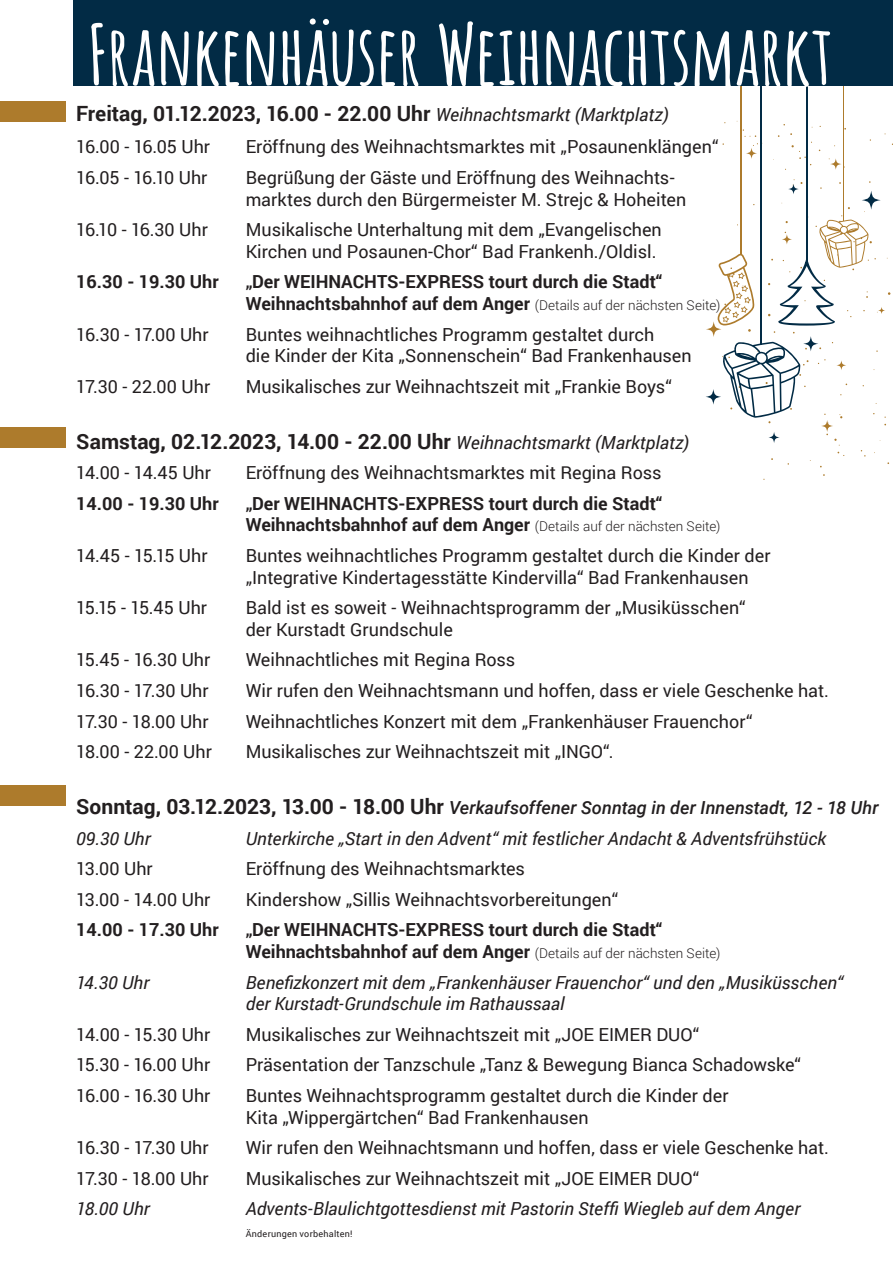
<style>
.page{position:relative;width:893px;height:1263px;background:#fff}
.page>*{position:absolute;margin:0;border:0;box-sizing:border-box;transform-origin:0 0}
.t1{font:700 82.35px "Amatic SC";letter-spacing:-.015em;color:#fff}
.t2{font:700 21px "Roboto";color:#231f20}
.t3{font:18px/21.6px "Roboto";color:#231f20}
.t4{font:700 18px/21.6px "Roboto";color:#231f20}
.t5{font:italic 18px/21.6px "Roboto";color:#231f20}
.t6{font:italic 500 18px/30.6px "Roboto";color:#231f20}
.t7{font:18px "Roboto";letter-spacing:-.04em;color:#231f20}
.t8{font:18px "Roboto";letter-spacing:-.035em;color:#231f20}
.t9{font:18px "Roboto";letter-spacing:-.045em;color:#231f20}
.t10{font:9px "Roboto";letter-spacing:.03em;color:#231f20}
.s1{font-weight:400;font-style:italic;font-size:18px}
.s2{font-weight:300;font-size:13.5px}
.s3{font-weight:700;font-style:normal;font-size:21px}
.s4{font-weight:400}
</style>
<div class="page">
<svg style="left:743px;top:129px;width:13px;height:8px"></svg>
<svg style="left:785px;top:142px;width:27px;height:28px"></svg>
<svg style="left:717px;top:254px;width:38px;height:78px"></svg>
<hr style="left:740px;top:63px;width:2px;height:192px;background:#ad7b2c">
<svg style="left:722px;top:342px;width:86px;height:81px"></svg>
<hr style="left:761px;top:85px;width:1px;height:259px;background:#022b45">
<hr style="left:843px;top:57px;width:1px;height:164px;background:#ad7b2c">
<svg style="left:768px;top:203px;width:110px;height:130px"></svg>
<hr style="left:806px;top:5px;width:1px;height:260px;background:#022b45">
<svg style="left:706px;top:321px;width:15px;height:16px"></svg>
<svg style="left:782px;top:234px;width:10px;height:10px"></svg>
<svg style="left:830px;top:158px;width:11px;height:12px"></svg>
<svg style="left:836px;top:360px;width:10px;height:10px"></svg>
<svg style="left:821px;top:420px;width:12px;height:12px"></svg>
<svg style="left:878px;top:307px;width:7px;height:7px"></svg>
<svg style="left:746px;top:148px;width:11px;height:11px"></svg>
<svg style="left:862px;top:191px;width:19px;height:19px"></svg>
<svg style="left:706px;top:389px;width:15px;height:16px"></svg>
<svg style="left:788px;top:184px;width:11px;height:10px"></svg>
<svg style="left:803px;top:336px;width:15px;height:15px"></svg>
<svg style="left:768px;top:432px;width:12px;height:11px"></svg>
<div style="left:73px;top:0;width:820px;height:85px;background:#022b45"></div>
<div style="left:0;top:102px;width:66px;height:20px;background:#ad7b2c"></div>
<div style="left:0;top:427px;width:66px;height:20px;background:#ad7b2c"></div>
<div style="left:0;top:786px;width:66px;height:20px;background:#ad7b2c"></div>
<h1 class="t1" style="left:87px;top:-8px;width:748px">Frankenhäuser Weihnachtsmarkt</h1>
<p class="t2" style="left:76px;top:99px;width:594px">Freitag, 01.12.2023, 16.00 - 22.00 Uhr <span class="s1">Weihnachtsmarkt (Marktplatz)</span></p>
<p class="t3" style="left:76px;top:135px;width:135px">16.00 - 16.05 Uhr</p>
<p class="t3" style="left:246px;top:135px;width:474px">Eröffnung des Weihnachtsmarktes mit „Posaunenklängen“</p>
<p class="t7" style="left:76px;top:165px;width:133px">16.05 - 16.10 Uhr</p>
<p class="t3" style="left:246px;top:166px;width:442px">Begrüßung der Gäste und Eröffnung des Weihnachts&shy;marktes durch den Bürgermeister M. Strejc &amp; Hoheiten</p>
<p class="t7" style="left:76px;top:217px;width:133px">16.10 - 16.30 Uhr</p>
<p class="t3" style="left:246px;top:218px;width:418px">Musikalische Unterhaltung mit dem „Evangelischen<br>Kirchen und Posaunen-Chor“ Bad Frankenh./Oldisl.</p>
<p class="t4" style="left:76px;top:270px;width:144px">16.30 - 19.30 Uhr</p>
<p class="t4" style="left:246px;top:270px;width:476px">„Der WEIHNACHTS-EXPRESS tourt durch die Stadt“<br>Weihnachtsbahnhof auf dem Anger <span class="s2">(Details auf der nächsten Seite)</span></p>
<p class="t3" style="left:76px;top:323px;width:134px">16.30 - 17.00 Uhr</p>
<p class="t3" style="left:246px;top:323px;width:448px">Buntes weihnachtliches Programm gestaltet durch<br>die Kinder der Kita „Sonnenschein“ Bad Frankenhausen</p>
<p class="t3" style="left:76px;top:375px;width:135px">17.30 - 22.00 Uhr</p>
<p class="t3" style="left:246px;top:375px;width:428px">Musikalisches zur Weihnachtszeit mit „Frankie Boys“</p>
<p class="t2" style="left:76px;top:426px;width:615px">Samstag, 02.12.2023, 14.00 - 22.00 Uhr <span class="s1">Weihnachtsmarkt (Marktplatz)</span></p>
<p class="t3" style="left:76px;top:461px;width:136px">14.00 - 14.45 Uhr</p>
<p class="t3" style="left:246px;top:461px;width:417px">Eröffnung des Weihnachtsmarktes mit Regina Ross</p>
<p class="t4" style="left:76px;top:492px;width:144px">14.00 - 19.30 Uhr</p>
<p class="t4" style="left:246px;top:492px;width:476px">„Der WEIHNACHTS-EXPRESS tourt durch die Stadt“<br>Weihnachtsbahnhof auf dem Anger <span class="s2">(Details auf der nächsten Seite)</span></p>
<p class="t8" style="left:76px;top:543px;width:133px">14.45 - 15.15 Uhr</p>
<p class="t3" style="left:246px;top:544px;width:526px">Buntes weihnachtliches Programm gestaltet durch die Kinder der „Integrative Kindertagesstätte Kindervilla“ Bad Frankenhausen</p>
<p class="t9" style="left:76px;top:595px;width:132px">15.15 - 15.45 Uhr</p>
<p class="t3" style="left:246px;top:596px;width:502px">Bald ist es soweit - Weihnachtsprogramm der „Musiküsschen“ der Kurstadt Grundschule</p>
<p class="t3" style="left:76px;top:648px;width:136px">15.45 - 16.30 Uhr</p>
<p class="t3" style="left:246px;top:648px;width:271px">Weihnachtliches mit Regina Ross</p>
<p class="t3" style="left:76px;top:679px;width:134px">16.30 - 17.30 Uhr</p>
<p class="t3" style="left:246px;top:679px;width:585px">Wir rufen den Weihnachtsmann und hoffen, dass er viele Geschenke hat.</p>
<p class="t3" style="left:76px;top:710px;width:134px">17.30 - 18.00 Uhr</p>
<p class="t3" style="left:246px;top:710px;width:508px">Weihnachtliches Konzert mit dem „Frankenhäuser Frauenchor“</p>
<p class="t3" style="left:76px;top:740px;width:137px">18.00 - 22.00 Uhr</p>
<p class="t3" style="left:246px;top:740px;width:370px">Musikalisches zur Weihnachtszeit mit „INGO“.</p>
<p class="t6" style="left:76px;top:792px;width:804px"><span class="s3">Sonntag, 03.12.2023, 13.00 - 18.00 Uhr</span> Verkaufsoffener Sonntag in der Innenstadt, 12 - 18 Uhr<br><span class="s4">09.30 Uhr</span></p>
<p class="t5" style="left:246px;top:827px;width:582px">Unterkirche „Start in den Advent“ mit festlicher Andacht &amp; Adventsfrühstück</p>
<p class="t3" style="left:76px;top:857px;width:78px">13.00 Uhr</p>
<p class="t3" style="left:246px;top:857px;width:281px">Eröffnung des Weihnachtsmarktes</p>
<p class="t3" style="left:76px;top:888px;width:136px">13.00 - 14.00 Uhr</p>
<p class="t3" style="left:246px;top:888px;width:374px">Kindershow „Sillis Weihnachtsvorbereitungen“</p>
<p class="t4" style="left:76px;top:918px;width:144px">14.00 - 17.30 Uhr</p>
<p class="t4" style="left:246px;top:918px;width:476px">„Der WEIHNACHTS-EXPRESS tourt durch die Stadt“<br>Weihnachtsbahnhof auf dem Anger <span class="s2">(Details auf der nächsten Seite)</span></p>
<p class="t5" style="left:76px;top:971px;width:75px">14.30 Uhr</p>
<p class="t5" style="left:246px;top:971px;width:599px">Benefizkonzert mit dem „Frankenhäuser Frauenchor“ und den „Musiküsschen“ der Kurstadt-Grundschule im Rathaussaal</p>
<p class="t3" style="left:76px;top:1023px;width:136px">14.00 - 15.30 Uhr</p>
<p class="t3" style="left:246px;top:1023px;width:455px">Musikalisches zur Weihnachtszeit mit „JOE EIMER DUO“</p>
<p class="t3" style="left:76px;top:1053px;width:135px">15.30 - 16.00 Uhr</p>
<p class="t3" style="left:246px;top:1053px;width:557px">Präsentation der Tanzschule „Tanz &amp; Bewegung Bianca Schadowske“</p>
<p class="t3" style="left:76px;top:1084px;width:136px">16.00 - 16.30 Uhr</p>
<p class="t3" style="left:246px;top:1084px;width:484px">Buntes Weihnachtsprogramm gestaltet durch die Kinder der<br>Kita „Wippergärtchen“ Bad Frankenhausen</p>
<p class="t3" style="left:76px;top:1136px;width:134px">16.30 - 17.30 Uhr</p>
<p class="t3" style="left:246px;top:1136px;width:585px">Wir rufen den Weihnachtsmann und hoffen, dass er viele Geschenke hat.</p>
<p class="t3" style="left:76px;top:1167px;width:134px">17.30 - 18.00 Uhr</p>
<p class="t3" style="left:246px;top:1167px;width:455px">Musikalisches zur Weihnachtszeit mit „JOE EIMER DUO“</p>
<p class="t5" style="left:76px;top:1197px;width:75px">18.00 Uhr</p>
<p class="t5" style="left:246px;top:1197px;width:556px">Advents-Blaulichtgottesdienst mit Pastorin Steffi Wiegleb auf dem Anger</p>
<p class="t10" style="left:246px;top:1227px;width:108px">Änderungen vorbehalten!</p>
</div>
